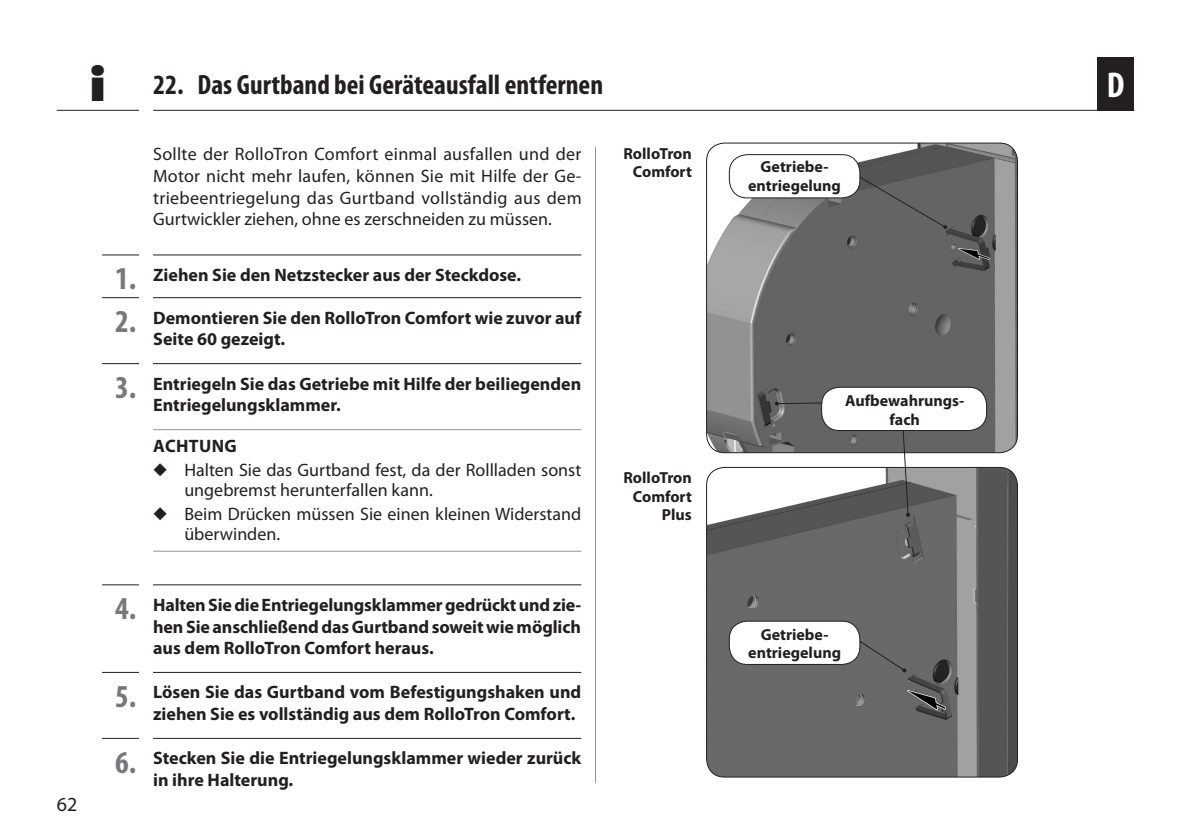
<style>
.page{position:relative;width:1191px;height:840px;background:#fff}
.page>*{position:absolute;margin:0;border:0;box-sizing:border-box;transform-origin:0 0}
.t1{font:800 44px "Futura";color:#231f20}
.t2{font:700 condensed 36px "Myriad Pro";color:#fff}
.Titel_1_-_DE_1te_Ebe{font:700 condensed 28px "Myriad Pro";color:#231f20}
.t3{font:20px "Myriad Pro";color:#231f20}
.Handlungsschritte_mi{font:700 18px/21.6px "Myriad Pro";color:#231f20}
.Fließtext_-_DE{font:18px/21.6px "Myriad Pro";color:#231f20;text-align:justify}
.Aufzählung_-_DE{font:18px/20.4px "Myriad Pro";color:#231f20}
.HINWEIS_WICHTIG_-_DE{font:700 18px "Myriad Pro";letter-spacing:.02em;color:#231f20}
.Bildtexte_-_DE{font:700 16px/18.4px "Myriad Pro";color:#231f20;text-align:center}
.s1{font-stretch:condensed;font-size:32px;color:#76787b}
</style>
<div class="page">
<hr style="left:153px;top:110px;width:981px;height:1px;background:#231f20">
<hr style="left:57px;top:110px;width:82px;height:1px;background:#231f20">
<hr style="left:595px;top:147px;width:1px;height:635px;background:#939598">
<div style="left:1097px;top:57px;width:37px;height:54px;background:#231f20"></div>
<img style="left:706px;top:144px;width:311px;height:308px">
<div style="left:706px;top:142px;width:312px;height:311px;border:1px solid #231f20;border-radius:18px"></div>
<svg style="left:858px;top:175px;width:89px;height:54px;background:#606060"></svg>
<div style="left:729px;top:154px;width:131px;height:44px;background:#fff;border-radius:18px"></div>
<div style="left:729px;top:154px;width:131px;height:44px;border:1px solid #231f20;border-radius:18px"></div>
<img style="left:706px;top:468px;width:311px;height:308px">
<div style="left:706px;top:466px;width:312px;height:311px;border:1px solid #231f20;border-radius:18px"></div>
<svg style="left:858px;top:639px;width:48px;height:33px;background:#656565"></svg>
<div style="left:729px;top:620px;width:131px;height:44px;background:#fff;border-radius:18px"></div>
<div style="left:729px;top:620px;width:131px;height:44px;border:1px solid #231f20;border-radius:18px"></div>
<div style="left:821px;top:387px;width:165px;height:43px;background:#fff;border-radius:18px"></div>
<div style="left:821px;top:386px;width:166px;height:45px;border:1px solid #231f20;border-radius:18px"></div>
<svg style="left:775px;top:401px;width:48px;height:4px"></svg>
<svg style="left:902px;top:429px;width:8px;height:87px"></svg>
<hr style="left:102px;top:254px;width:479px;height:1px;background:#231f20">
<hr style="left:102px;top:297px;width:479px;height:1px;background:#231f20">
<hr style="left:102px;top:363px;width:479px;height:1px;background:#231f20">
<hr style="left:153px;top:429px;width:428px;height:1px;background:#939598">
<hr style="left:153px;top:550px;width:428px;height:1px;background:#939598">
<hr style="left:102px;top:584px;width:479px;height:1px;background:#231f20">
<hr style="left:102px;top:671px;width:479px;height:1px;background:#231f20">
<hr style="left:102px;top:737px;width:479px;height:1px;background:#231f20">
<div style="left:139px;top:250px;width:14px;height:9px;background:#fff"></div>
<div style="left:139px;top:293px;width:14px;height:9px;background:#fff"></div>
<div style="left:139px;top:358px;width:14px;height:9px;background:#fff"></div>
<div style="left:139px;top:580px;width:14px;height:9px;background:#fff"></div>
<div style="left:139px;top:667px;width:14px;height:9px;background:#fff"></div>
<div style="left:139px;top:733px;width:14px;height:9px;background:#fff"></div>
<p class="t1" style="left:89px;top:58px;width:19px">i</p>
<p class="Titel_1_-_DE_1te_Ebe" style="left:153px;top:67px;width:451px">22. Das Gurtband bei Geräteausfall entfernen</p>
<h2 class="t2" style="left:1107px;top:63px;width:19px">D</h2>
<p class="Fließtext_-_DE" style="left:153px;top:143px;width:430px">Sollte der RolloTron Comfort einmal ausfallen und der Motor nicht mehr laufen, können Sie mit Hilfe der Ge&shy;triebeentriegelung das Gurtband vollständig aus dem Gurtwickler ziehen, ohne es zerschneiden zu müssen.</p>
<p class="Handlungsschritte_mi" style="left:115px;top:263px;width:407px"><span class="s1">1.</span> Ziehen Sie den Netzstecker aus der Steckdose.</p>
<p class="Handlungsschritte_mi" style="left:153px;top:306px;width:429px;text-indent:-38px"><span class="s1">2.</span> Demontieren Sie den RolloTron Comfort wie zuvor auf<br>Seite 60 gezeigt.</p>
<p class="Handlungsschritte_mi" style="left:153px;top:372px;width:429px;text-indent:-38px"><span class="s1">3.</span> Entriegeln Sie das Getriebe mit Hilfe der beiliegenden<br>Entriegelungsklammer.</p>
<p class="HINWEIS_WICHTIG_-_DE" style="left:153px;top:434px;width:85px">ACHTUNG</p>
<p class="Aufzählung_-_DE" style="left:184px;top:459px;width:398px;text-indent:-31px">◆ Halten Sie das Gurtband fest, da der Rollladen sonst ungebremst herunterfallen kann.</p>
<p class="Aufzählung_-_DE" style="left:184px;top:503px;width:398px;text-indent:-31px">◆ Beim Drücken müssen Sie einen kleinen Widerstand überwinden.</p>
<p class="Bildtexte_-_DE" style="left:623px;top:144px;width:70px">RolloTron<br>Comfort</p>
<p class="Bildtexte_-_DE" style="left:623px;top:468px;width:70px;text-align:right">RolloTron<br>Comfort<br>Plus</p>
<p class="Bildtexte_-_DE" style="left:748px;top:157px;width:94px">Getriebe&shy;entriegelung</p>
<p class="Bildtexte_-_DE" style="left:845px;top:391px;width:121px">Aufbewahrungs&shy;fach</p>
<p class="t3" style="left:57px;top:791px;width:22px">62</p>
<p class="Handlungsschritte_mi" style="left:153px;top:593px;width:430px;text-align:justify;text-indent:-38px"><span class="s1">4.</span> Halten Sie die Entriegelungsklammer gedrückt und zie&shy;hen Sie anschließend das Gurtband soweit wie möglich aus dem RolloTron Comfort heraus.</p>
<p class="Handlungsschritte_mi" style="left:153px;top:680px;width:430px;text-indent:-38px"><span class="s1">5.</span> Lösen Sie das Gurtband vom Befestigungshaken und ziehen Sie es vollständig aus dem RolloTron Comfort.</p>
<p class="Handlungsschritte_mi" style="left:153px;top:746px;width:430px;text-indent:-38px"><span class="s1">6.</span> Stecken Sie die Entriegelungsklammer wieder zurück in ihre Halterung.</p>
<p class="Bildtexte_-_DE" style="left:748px;top:624px;width:94px">Getriebe&shy;entriegelung</p>
</div>
